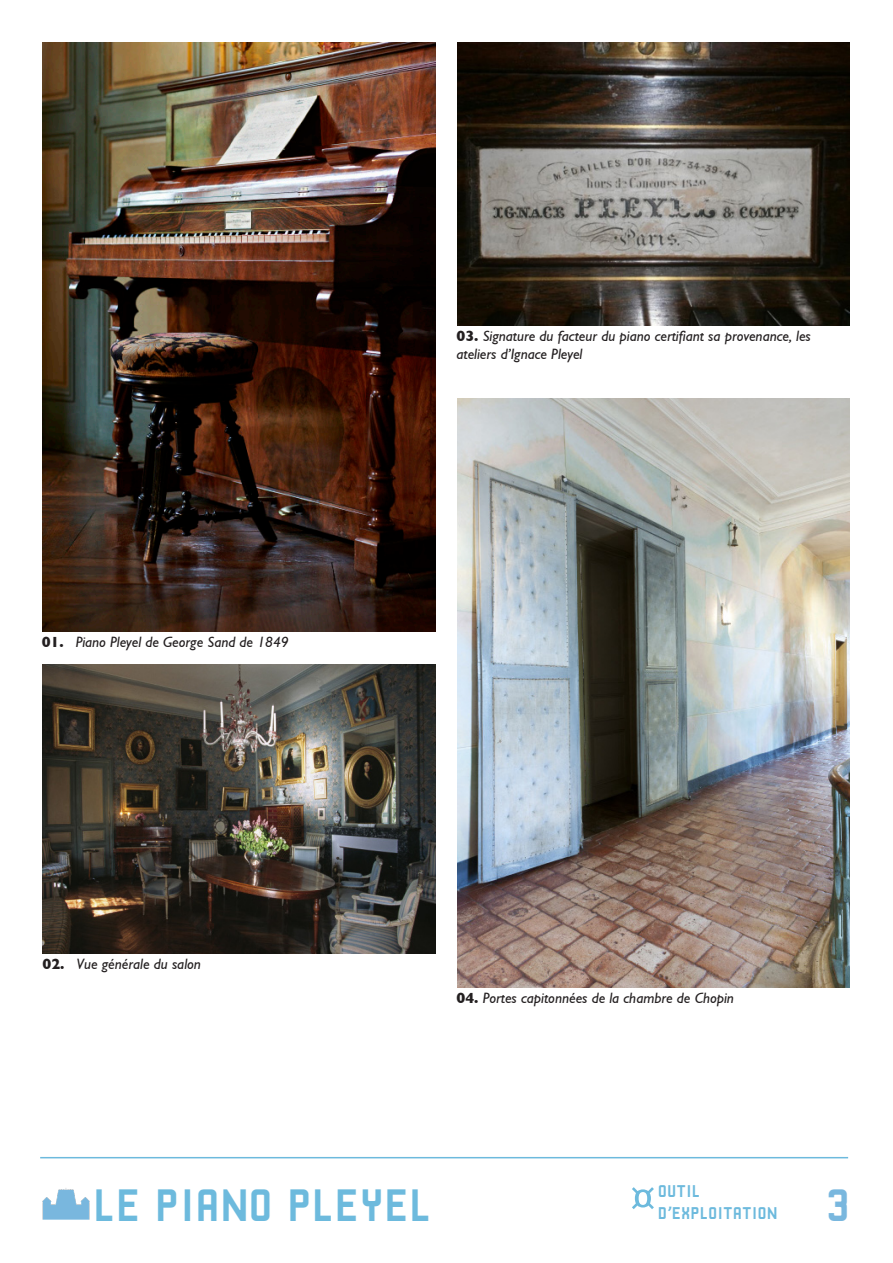
<style>
.page{position:relative;width:893px;height:1263px;background:#fff}
.page>*{position:absolute;margin:0;border:0;box-sizing:border-box;transform-origin:0 0}
.INTERTITRE_avec_pictogramme{font:56.25px "National";color:#6dbadd}
.TITRE{font:48px "Robust CMN";color:#6dbadd}
.COUVERTURE_PRINCIPALE_titre{font:48px "Robust CMN";color:#79b7de}
.INTERTITRE_avec_pictogramme-2{font:18px "Robust CMN";color:#6dbadd}
.LÉGENDE{font:italic 15px/18px "Gill Sans";color:#231f20}
.s1{font-weight:700;font-style:normal}
</style>
<div class="page">
<img style="left:42px;top:1188px;width:48px;height:32px">
<hr style="left:40px;top:1157px;width:808px;height:1px;background:#6dbadd">
<img style="left:42px;top:43px;width:393px;height:589px">
<img style="left:42px;top:665px;width:394px;height:288px">
<img style="left:457px;top:43px;width:393px;height:283px">
<img style="left:457px;top:398px;width:393px;height:590px">
<p class="LÉGENDE" style="left:42px;top:633px;width:248px"><span class="s1">01.</span> Piano Pleyel de George Sand de 1849</p>
<p class="LÉGENDE" style="left:456px;top:327px;width:356px"><span class="s1">03.</span> Signature du facteur du piano certifiant sa provenance, les ateliers d’Ignace Pleyel</p>
<p class="LÉGENDE" style="left:42px;top:955px;width:160px"><span class="s1">02.</span> Vue générale du salon</p>
<p class="LÉGENDE" style="left:456px;top:989px;width:279px"><span class="s1">04.</span> Portes capitonnées de la chambre de Chopin</p>
<p class="TITRE" style="left:93px;top:1178px;width:340px">LE PIANO PLEYEL</p>
<p class="INTERTITRE_avec_pictogramme" style="left:630px;top:1161px;width:27px">¤</p>
<p class="INTERTITRE_avec_pictogramme-2" style="left:658px;top:1181px;width:44px">OUTIL</p>
<p class="INTERTITRE_avec_pictogramme-2" style="left:658px;top:1203px;width:121px">D’EXPLOITATION</p>
<p class="COUVERTURE_PRINCIPALE_titre" style="left:826px;top:1178px;width:26px">3</p>
</div>
